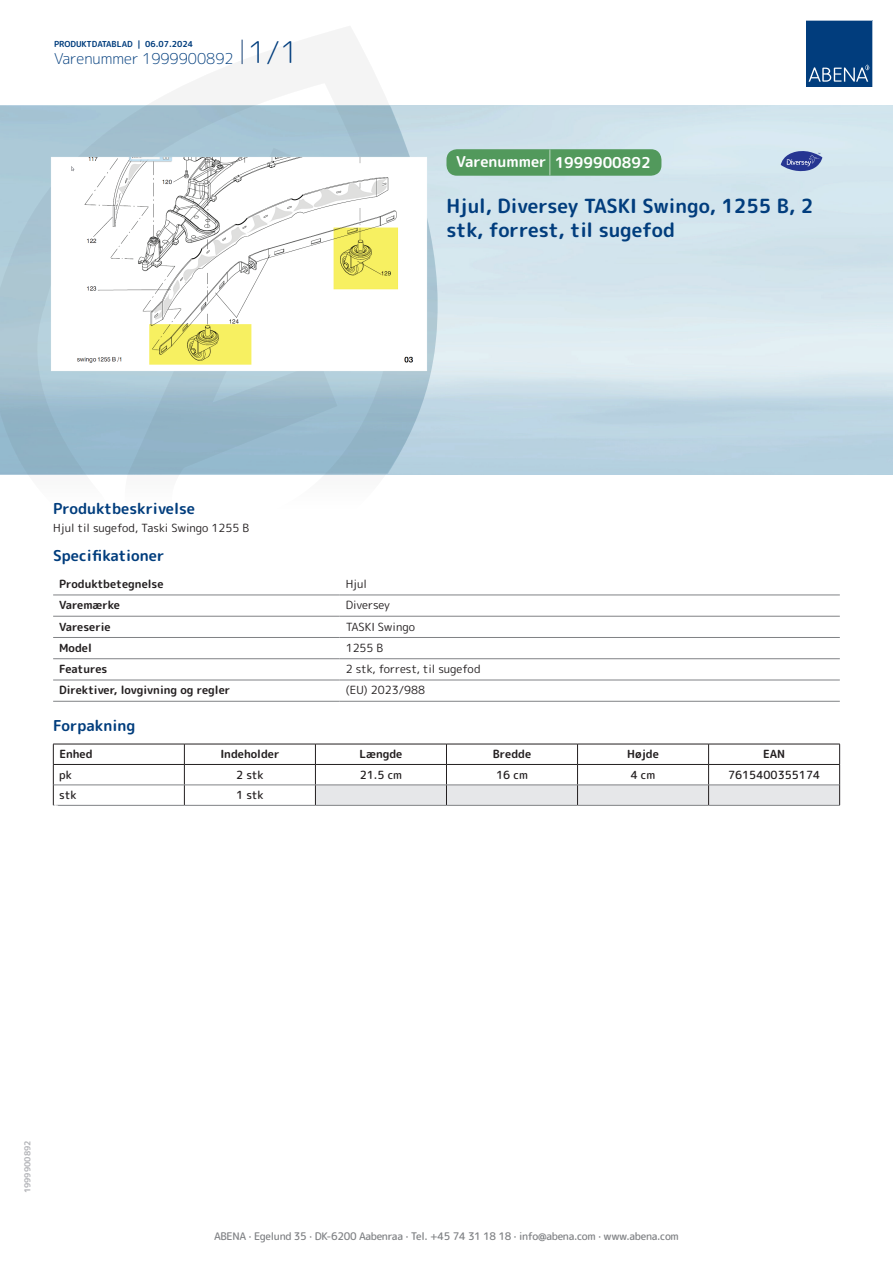
<style>
.page{position:relative;width:893px;height:1263px;background:#fff}
.page>*{position:absolute;margin:0;border:0;box-sizing:border-box;transform-origin:0 0}
.t1{font:700 19.5px/24px "Rounded Mplus 1 c";color:#013d7d}
.t2{font:700 15px "Rounded Mplus 1 c";color:#013d7d}
.t3{font:300 15px "Rounded Mplus 1 c";color:#013d7d}
.t4{font:700 15px "Rounded Mplus 1 c";color:#fff}
.t5{font:700 11.25px "Rounded Mplus 1 c";color:#231f20}
.t6{font:11.25px "Rounded Mplus 1 c";color:#231f20}
.t7{font:500 11.25px "Rounded Mplus 1 c";color:#231f20}
.t8{font:500 10.5px "Rounded Mplus 1 c";letter-spacing:-.03em;color:#808285}
.t9{font:700 10.5px "Rounded Mplus 1 c";color:#fff}
.t10{font:700 8.25px "Rounded Mplus 1 c";color:#013d7d}
.t11{font:700 8.25px "Rounded Mplus 1 c";color:#b2b3b7}
.s1{font-size:30px}
.s2{font-size:25.5px}
</style>
<div class="page">
<svg style="left:0;top:26px;width:439px;height:569px"></svg>
<svg style="left:0;top:106px;width:438px;height:368px;background:#a1c0d0"></svg>
<svg style="left:242px;top:40px;width:1px;height:24px"></svg>
<svg style="left:806px;top:20px;width:67px;height:67px;background:#144b86"></svg>
<img style="left:47px;top:153px;width:384px;height:222px">
<hr style="left:53px;top:595px;width:287px;height:1px;background:#808285">
<hr style="left:340px;top:595px;width:500px;height:1px;background:#808285">
<hr style="left:53px;top:616px;width:287px;height:1px;background:#808285">
<hr style="left:340px;top:616px;width:500px;height:1px;background:#808285">
<hr style="left:53px;top:637px;width:287px;height:1px;background:#808285">
<hr style="left:340px;top:637px;width:500px;height:1px;background:#808285">
<hr style="left:53px;top:658px;width:287px;height:1px;background:#808285">
<hr style="left:340px;top:658px;width:500px;height:1px;background:#808285">
<hr style="left:53px;top:680px;width:287px;height:1px;background:#808285">
<hr style="left:340px;top:680px;width:500px;height:1px;background:#808285">
<hr style="left:53px;top:701px;width:287px;height:1px;background:#808285">
<hr style="left:340px;top:701px;width:500px;height:1px;background:#808285">
<hr style="left:53px;top:744px;width:131px;height:1px;background:#231f20">
<hr style="left:184px;top:744px;width:131px;height:1px;background:#231f20">
<hr style="left:53px;top:764px;width:131px;height:1px;background:#231f20">
<hr style="left:184px;top:764px;width:131px;height:1px;background:#231f20">
<svg style="left:53px;top:744px;width:1px;height:61px"></svg>
<svg style="left:184px;top:744px;width:1px;height:61px"></svg>
<svg style="left:315px;top:744px;width:525px;height:61px"></svg>
<hr style="left:54px;top:785px;width:130px;height:1px;background:#808285">
<hr style="left:184px;top:785px;width:131px;height:1px;background:#808285">
<hr style="left:315px;top:785px;width:131px;height:1px;background:#808285">
<hr style="left:446px;top:785px;width:131px;height:1px;background:#808285">
<hr style="left:577px;top:785px;width:132px;height:1px;background:#808285">
<hr style="left:709px;top:785px;width:130px;height:1px;background:#808285">
<hr style="left:53px;top:805px;width:131px;height:1px;background:#808285">
<hr style="left:184px;top:805px;width:131px;height:1px;background:#808285">
<hr style="left:315px;top:805px;width:131px;height:1px;background:#808285">
<hr style="left:446px;top:805px;width:131px;height:1px;background:#808285">
<hr style="left:577px;top:805px;width:132px;height:1px;background:#808285">
<hr style="left:709px;top:805px;width:131px;height:1px;background:#808285">
<div style="left:446px;top:149px;width:215px;height:27px;background:#52995c;border-radius:10px"></div>
<svg style="left:781px;top:151px;width:41px;height:20px"></svg>
<p class="t10" style="left:54px;top:38px;width:141px">PRODUKTDATABLAD | 06.07.2024</p>
<h2 class="t3" style="left:54px;top:48px;width:246px">Varenummer 1999900892 <span class="s1">1/1</span></h2>
<h2 class="t4" style="left:456px;top:152px;width:196px">Varenummer <span class="s2">|</span> 1999900892</h2>
<h1 class="t1" style="left:446px;top:194px;width:368px">Hjul, Diversey TASKI Swingo, 1255 B, 2 stk, forrest, til sugefod</h1>
<h2 class="t2" style="left:53px;top:498px;width:143px">Produktbeskrivelse</h2>
<p class="t6" style="left:53px;top:520px;width:198px">Hjul til sugefod, Taski Swingo 1255 B</p>
<h2 class="t2" style="left:53px;top:545px;width:113px">Specifikationer</h2>
<p class="t5" style="left:59px;top:576px;width:106px">Produktbetegnelse</p>
<p class="t6" style="left:346px;top:576px;width:23px">Hjul</p>
<p class="t5" style="left:59px;top:597px;width:62px">Varemærke</p>
<p class="t6" style="left:346px;top:597px;width:46px">Diversey</p>
<p class="t5" style="left:59px;top:618px;width:53px">Vareserie</p>
<p class="t6" style="left:346px;top:618px;width:71px">TASKI Swingo</p>
<p class="t5" style="left:59px;top:640px;width:34px">Model</p>
<p class="t6" style="left:346px;top:640px;width:39px">1255 B</p>
<p class="t5" style="left:59px;top:661px;width:50px">Features</p>
<p class="t6" style="left:346px;top:661px;width:136px">2 stk, forrest, til sugefod</p>
<p class="t5" style="left:59px;top:682px;width:173px">Direktiver, lovgivning og regler</p>
<p class="t6" style="left:346px;top:682px;width:81px">(EU) 2023/988</p>
<h2 class="t2" style="left:53px;top:715px;width:84px">Forpakning</h2>
<p class="t5" style="left:59px;top:746px;width:35px">Enhed</p>
<p class="t5" style="left:220px;top:746px;width:61px">Indeholder</p>
<p class="t5" style="left:359px;top:746px;width:44px">Længde</p>
<p class="t5" style="left:493px;top:746px;width:40px">Bredde</p>
<p class="t5" style="left:627px;top:746px;width:33px">Højde</p>
<p class="t5" style="left:763px;top:746px;width:24px">EAN</p>
<p class="t7" style="left:59px;top:767px;width:14px">pk</p>
<p class="t7" style="left:236px;top:767px;width:29px">2 stk</p>
<p class="t7" style="left:360px;top:767px;width:44px">21.5 cm</p>
<p class="t7" style="left:496px;top:767px;width:33px">16 cm</p>
<p class="t7" style="left:631px;top:767px;width:26px">4 cm</p>
<p class="t7" style="left:728px;top:767px;width:94px">7615400355174</p>
<p class="t7" style="left:59px;top:787px;width:19px">stk</p>
<p class="t7" style="left:236px;top:787px;width:29px">1 stk</p>
<p class="t9" style="left:53px;top:801px;width:7px">*</p>
<p class="t11" style="left:22px;top:1193px;width:54px;rotate:-90deg">1999900892</p>
<p class="t8" style="left:214px;top:1229px;width:466px">ABENA · Egelund 35 · DK-6200 Aabenraa · Tel. +45 74 31 18 18 · info@abena.com · www.abena.com</p>
</div>
